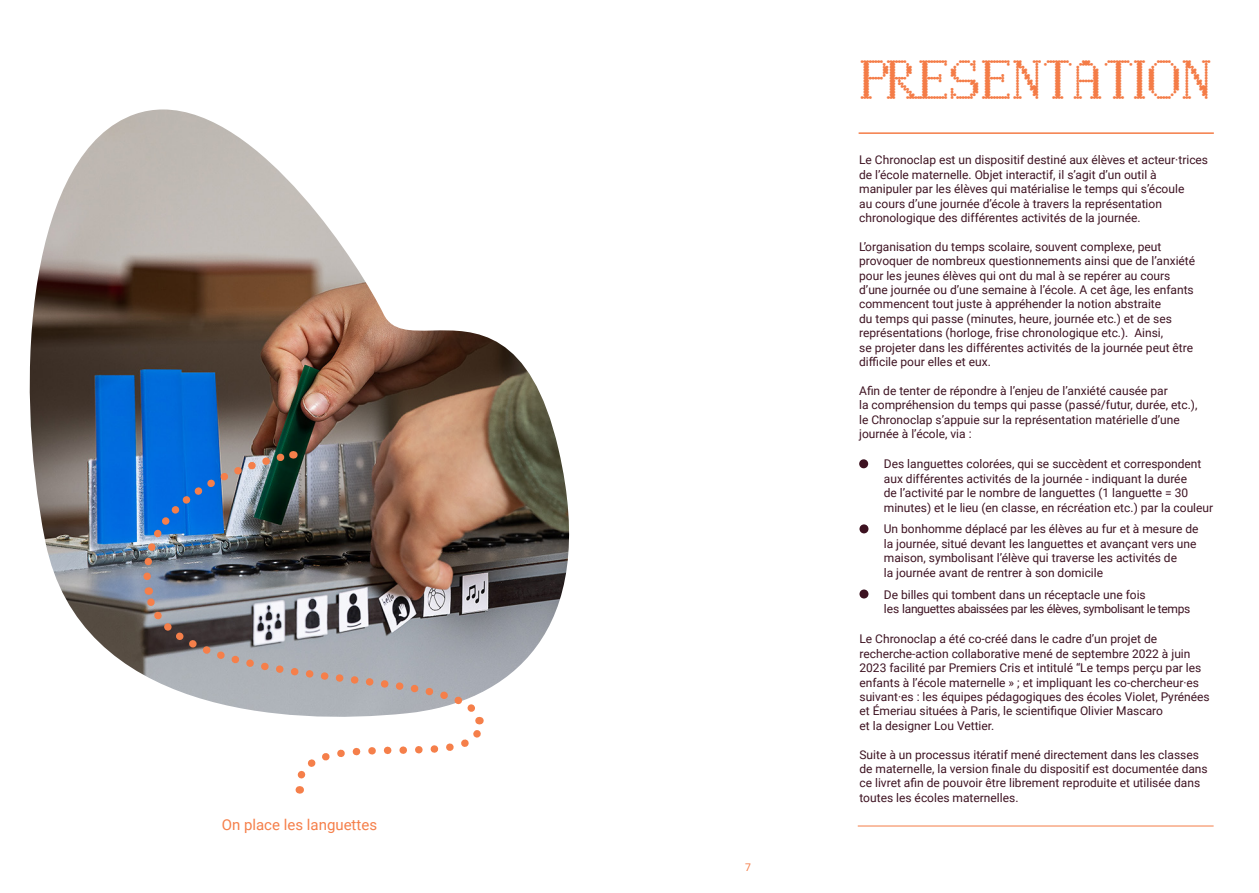
<style>
.page{position:relative;width:1259px;height:893px;background:#fff}
.page>*{position:absolute;margin:0;border:0;box-sizing:border-box;transform-origin:0 0}
.t1{font:44.25px "Goozette";color:#f47c47}
.t2{font:15px "Roboto";color:#f57f4a}
.t3{font:12px/14.4px "Roboto";color:#3e1322}
.t4{font:12px "Roboto";letter-spacing:-.03em;color:#3e1322}
.t5{font:10.5px "Roboto";color:#f47c47}
</style>
<div class="page">
<hr style="left:858px;top:132px;width:355px;height:2px;background:#f47c47">
<hr style="left:857px;top:826px;width:356px;height:1px;background:#f47c47">
<div style="left:860px;top:460px;width:7px;height:8px;background:#3d1221;border-radius:50%"></div>
<div style="left:859px;top:459px;width:9px;height:9px;border:2px solid #3d1221;border-radius:50%"></div>
<div style="left:860px;top:525px;width:7px;height:8px;background:#3d1221;border-radius:50%"></div>
<div style="left:859px;top:524px;width:9px;height:9px;border:2px solid #3d1221;border-radius:50%"></div>
<div style="left:860px;top:590px;width:7px;height:8px;background:#3d1221;border-radius:50%"></div>
<div style="left:859px;top:589px;width:9px;height:9px;border:2px solid #3d1221;border-radius:50%"></div>
<img style="left:29px;top:109px;width:541px;height:580px">
<img style="left:140px;top:447px;width:348px;height:347px">
<p class="t2" style="left:222px;top:814px;width:157px">On place les languettes</p>
<p class="t5" style="left:745px;top:859px;width:7px">7</p>
<p class="t1" style="left:859px;top:60px;width:354px">PRESENTATION</p>
<p class="t3" style="left:859px;top:152px;width:350px">Le Chronoclap est un dispositif destiné aux élèves et acteur·trices de l’école maternelle. Objet interactif, il s’agit d’un outil à manipuler par les élèves qui matérialise le temps qui s’écoule<br>au cours d’une journée d’école à travers la représentation chronologique des différentes activités de la journée.</p>
<p class="t3" style="left:859px;top:239px;width:337px">L’organisation du temps scolaire, souvent complexe, peut provoquer de nombreux questionnements ainsi que de l’anxiété pour les jeunes élèves qui ont du mal à se repérer au cours d’une journée ou d’une semaine à l’école. A cet âge, les enfants commencent tout juste à appréhender la notion abstraite<br>du temps qui passe (minutes, heure, journée etc.) et de ses représentations (horloge, frise chronologique etc.). Ainsi,</p>
<p class="t3" style="left:859px;top:340px;width:335px">se projeter dans les différentes activités de la journée peut être difficile pour elles et eux.</p>
<p class="t3" style="left:859px;top:383px;width:310px">Afin de tenter de répondre à l’enjeu de l’anxiété causée par</p>
<p class="t3" style="left:859px;top:397px;width:340px">la compréhension du temps qui passe (passé/futur, durée, etc.),</p>
<p class="t3" style="left:859px;top:412px;width:322px">le Chronoclap s’appuie sur la représentation matérielle d’une journée à l’école, via :</p>
<p class="t3" style="left:884px;top:456px;width:331px">Des languettes colorées, qui se succèdent et correspondent aux différentes activités de la journée - indiquant la durée<br>de l’activité par le nombre de languettes (1 languette = 30 minutes) et le lieu (en classe, en récréation etc.) par la couleur</p>
<p class="t3" style="left:884px;top:521px;width:316px">Un bonhomme déplacé par les élèves au fur et à mesure de la journée, situé devant les languettes et avançant vers une maison, symbolisant l’élève qui traverse les activités de</p>
<p class="t3" style="left:884px;top:565px;width:221px">la journée avant de rentrer à son domicile</p>
<p class="t3" style="left:884px;top:587px;width:263px">De billes qui tombent dans un réceptacle une fois</p>
<p class="t4" style="left:884px;top:600px;width:308px">les languettes abaissées par les élèves, symbolisant le temps</p>
<p class="t3" style="left:859px;top:631px;width:352px">Le Chronoclap a été co-créé dans le cadre d’un projet de recherche-action collaborative mené de septembre 2022 à juin 2023 facilité par Premiers Cris et intitulé “Le temps perçu par les enfants à l’école maternelle » ; et impliquant les co-chercheur·es suivant·es : les équipes pédagogiques des écoles Violet, Pyrénées et Émeriau situées à Paris, le scientifique Olivier Mascaro</p>
<p class="t3" style="left:859px;top:718px;width:136px">et la designer Lou Vettier.</p>
<p class="t3" style="left:859px;top:747px;width:350px">Suite à un processus itératif mené directement dans les classes de maternelle, la version finale du dispositif est documentée dans ce livret afin de pouvoir être librement reproduite et utilisée dans toutes les écoles maternelles.</p>
</div>
